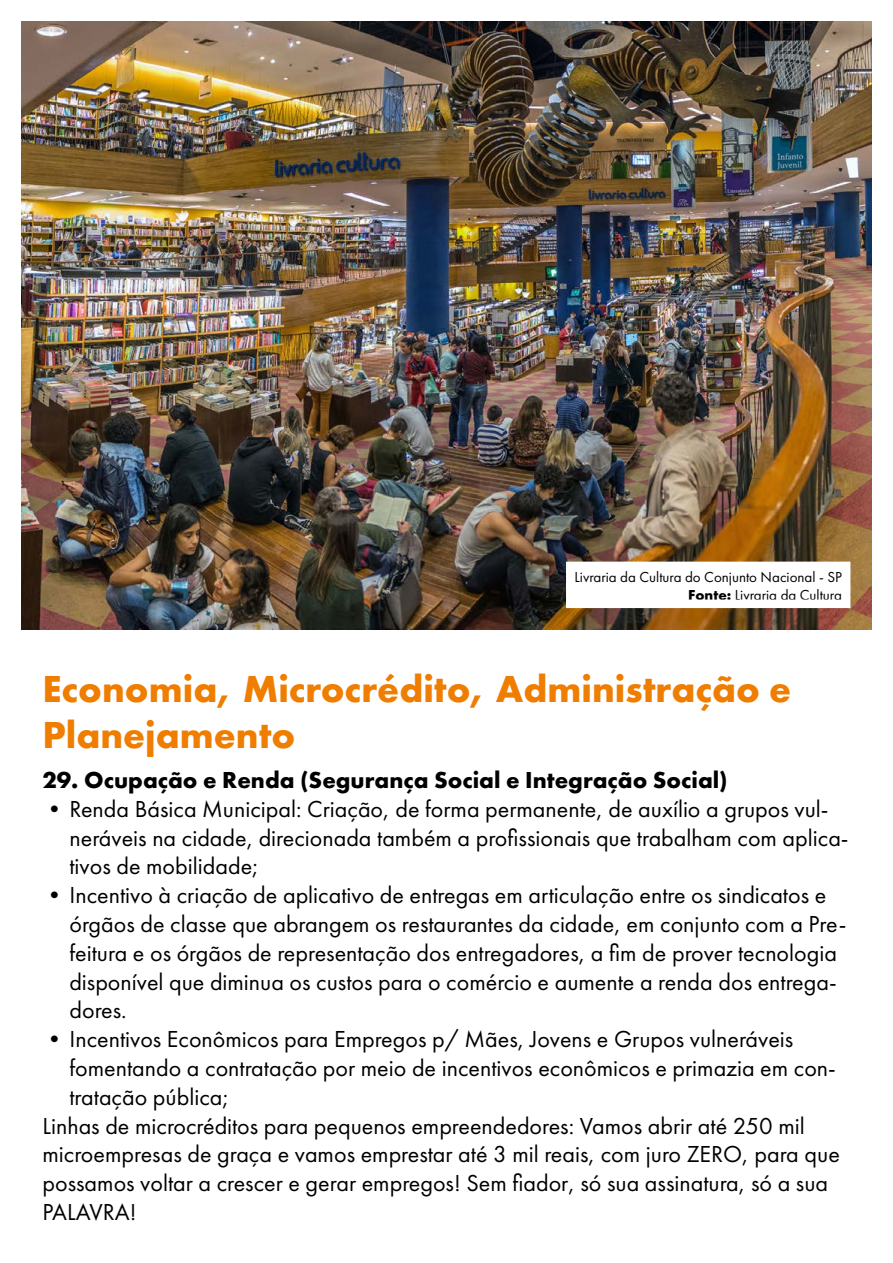
<style>
.page{position:relative;width:893px;height:1263px;background:#fff}
.page>*{position:absolute;margin:0;border:0;box-sizing:border-box;transform-origin:0 0}
.t1{font:700 39px/46.8px "Futura PT";color:#ef7d00}
.t2{font:24px/28.8px "Futura PT";color:#000}
.t3{font:700 24px "Futura PT";color:#000}
.t4{font:15px/18px "Futura PT";color:#000;text-align:right}
.s1{font-weight:700}
</style>
<div class="page">
<img style="left:21px;top:21px;width:851px;height:608px">
<div style="left:570px;top:566px;width:276px;height:38px;background:#fff"></div>
<p class="t4" style="left:574px;top:567px;width:269px">Livraria da Cultura do Conjunto Nacional - SP<br><span class="s1">Fonte:</span> Livraria da Cultura</p>
<h1 class="t1" style="left:43px;top:664px;width:750px">Economia, Microcrédito, Administração e<br>Planejamento</h1>
<p class="t3" style="left:43px;top:764px;width:687px">29. Ocupação e Renda (Segurança Social e Integração Social)</p>
<p class="t2" style="left:70px;top:794px;width:781px;text-indent:-27px">•Renda Básica Municipal: Criação, de forma permanente, de auxílio a grupos vul&shy;neráveis na cidade, direcionada também a profissionais que trabalham com aplica&shy;tivos de mobilidade;</p>
<p class="t2" style="left:70px;top:881px;width:778px;text-indent:-27px">•Incentivo à criação de aplicativo de entregas em articulação entre os sindicatos e órgãos de classe que abrangem os restaurantes da cidade, em conjunto com a Pre&shy;feitura e os órgãos de representação dos entregadores, a fim de prover tecnologia disponível que diminua os custos para o comércio e aumente a renda dos entrega&shy;dores.</p>
<p class="t2" style="left:43px;top:1025px;width:752px">•Incentivos Econômicos para Empregos p/ Mães, Jovens e Grupos vulneráveis</p>
<p class="t2" style="left:70px;top:1053px;width:768px">fomentando a contratação por meio de incentivos econômicos e primazia em con-</p>
<p class="t2" style="left:70px;top:1082px;width:161px">tratação pública;</p>
<p class="t2" style="left:43px;top:1111px;width:764px">Linhas de microcréditos para pequenos empreendedores: Vamos abrir até 250 mil</p>
<p class="t2" style="left:43px;top:1140px;width:799px">microempresas de graça e vamos emprestar até 3 mil reais, com juro ZERO, para que</p>
<p class="t2" style="left:43px;top:1169px;width:787px">possamos voltar a crescer e gerar empregos! Sem fiador, só sua assinatura, só a sua</p>
<p class="t2" style="left:43px;top:1197px;width:95px">PALAVRA!</p>
</div>
